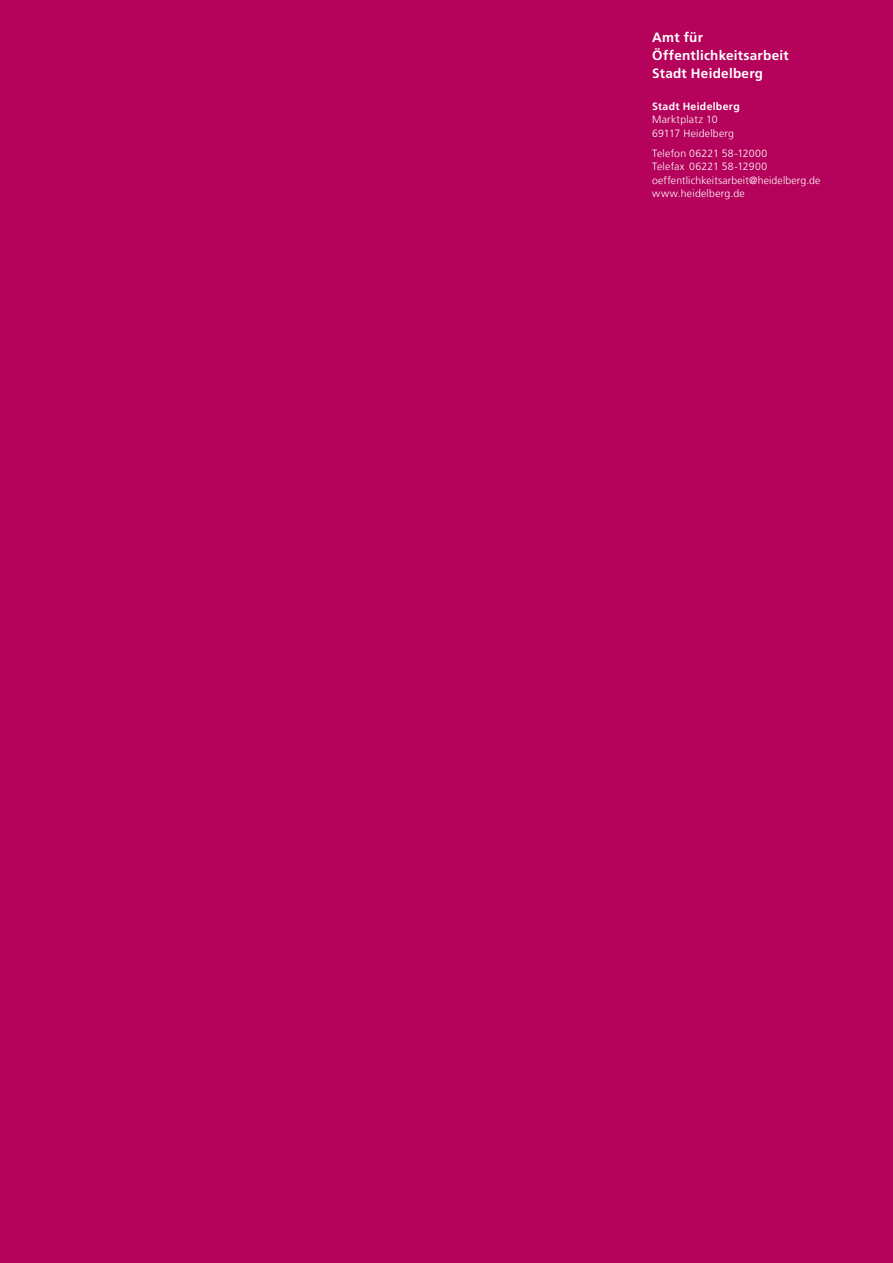
<style>
.page{position:relative;width:893px;height:1263px;background:#b5025b}
.page>*{position:absolute;margin:0;border:0;box-sizing:border-box;transform-origin:0 0}
.t1{font:700 13.5px/18px "Frutiger LT Com";letter-spacing:.02em;color:#fff}
.t2{font:300 10.5px/13.5px "Frutiger LT Com";letter-spacing:.02em;color:#fff}
.t3{font:700 10.5px "Frutiger LT Com";letter-spacing:.03em;color:#fff}
</style>
<div class="page">
<p class="t1" style="left:652px;top:28px;width:138px">Amt für<br>Öffentlichkeitsarbeit<br>Stadt Heidelberg</p>
<p class="t3" style="left:652px;top:100px;width:89px">Stadt Heidelberg</p>
<p class="t2" style="left:652px;top:113px;width:83px">Marktplatz 10<br>69117 Heidelberg</p>
<p class="t2" style="left:652px;top:146px;width:170px">Telefon 06221 58-12000<br>Telefax 06221 58-12900 oeffentlichkeitsarbeit@heidelberg.de www.heidelberg.de</p>
</div>
